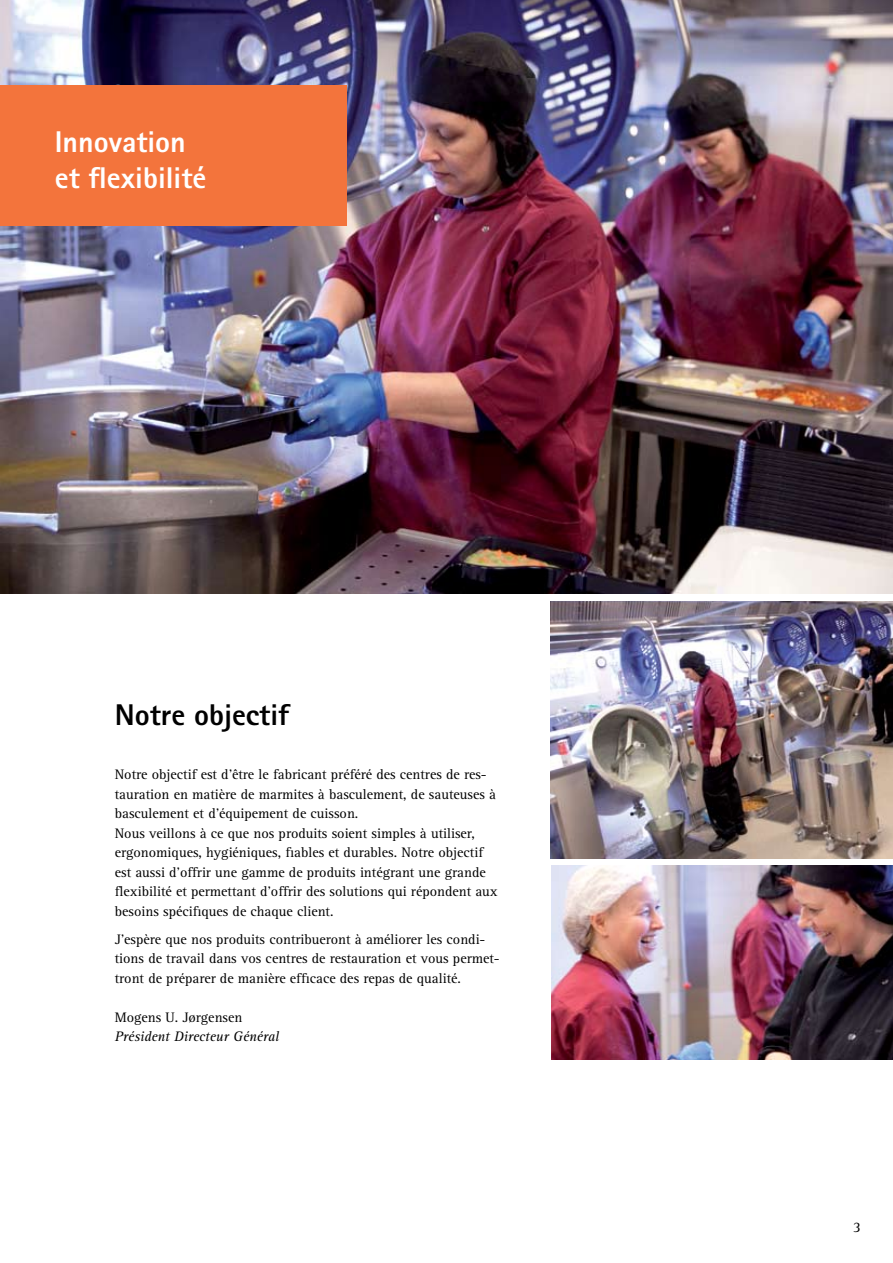
<style>
.page{position:relative;width:893px;height:1263px;background:#fff}
.page>*{position:absolute;margin:0;border:0;box-sizing:border-box;transform-origin:0 0}
.t1{font:800 30px/36px "Rotis Sans Serif";color:#fff}
.t2{font:800 30px "Rotis Sans Serif";color:#000}
.t3{font:15px "Rotis Serif";color:#000}
.t4{font:14.25px/19.5px "Rotis Serif";color:#000}
.t5{font:italic 14.25px "Rotis Serif";color:#000}
</style>
<div class="page">
<img style="left:552px;top:865px;width:341px;height:194px">
<img style="left:0;top:0;width:893px;height:593px">
<img style="left:551px;top:601px;width:342px;height:257px">
<div style="left:0;top:85px;width:346px;height:140px;background:#f3743c"></div>
<h1 class="t1" style="left:55px;top:123px;width:153px">Innovation et flexibilité</h1>
<h1 class="t2" style="left:115px;top:696px;width:176px">Notre objectif</h1>
<p class="t4" style="left:115px;top:765px;width:385px">Notre objectif est d’être le fabricant préféré des centres de res&shy;tauration en matière de marmites à basculement, de sauteuses à basculement et d’équipement de cuisson.<br>Nous veillons à ce que nos produits soient simples à utiliser, ergonomiques, hygiéniques, fiables et durables. Notre objectif est aussi d’offrir une gamme de produits intégrant une grande flexibilité et permettant d’offrir des solutions qui répondent aux besoins spécifiques de chaque client.</p>
<p class="t4" style="left:115px;top:929px;width:386px">J’espère que nos produits contribueront à améliorer les condi&shy;tions de travail dans vos centres de restauration et vous permet&shy;tront de préparer de manière efficace des repas de qualité.</p>
<p class="t4" style="left:115px;top:1007px;width:129px">Mogens U. Jørgensen</p>
<p class="t5" style="left:115px;top:1028px;width:166px">Président Directeur Général</p>
<p class="t3" style="left:853px;top:1218px;width:9px">3</p>
</div>
